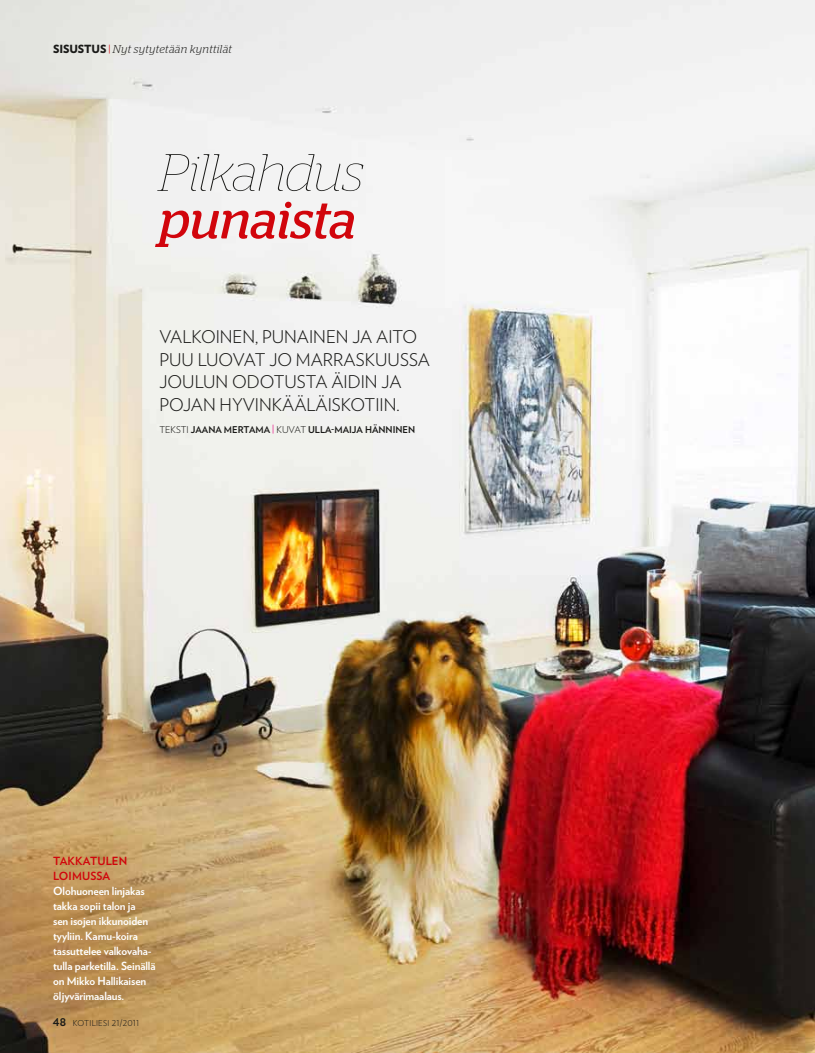
<style>
.page{position:relative;width:815px;height:1053px;background:#fff}
.page>*{position:absolute;margin:0;border:0;box-sizing:border-box;transform-origin:0 0}
.t1{font:italic 100 52.5px "Stag";letter-spacing:-.005em;color:#1a1a18}
.t2{font:italic 52.5px "Stag";color:#d1050c}
.t3{font:300 17.5px/22.5px "Verlag";color:#1a1a18}
.t4{font:700 11.25px/15px "Verlag";letter-spacing:-.01em;color:#fff}
.t5{font:italic 300 11.25px "Stag";letter-spacing:.025em;color:#1a1a18}
.t6{font:700 11.25px/15px "Verlag";color:#d1050c}
.t7{font:700 9.38px "Verlag";color:#1a1a18}
.t8{font:300 8.12px "Verlag";letter-spacing:.03em;color:#1a1a18}
.s1{font-family:"Verlag";font-weight:900;font-style:normal}
.s2{color:#d1050c}
.s3{font-weight:300}
.s4{font-family:"Stag";font-weight:300;font-style:italic;font-size:11.25px;color:#e5007d}
.s5{font-weight:700;font-size:10.62px}
</style>
<div class="page">
<img style="left:0;top:0;width:815px;height:1052px">
<p class="t5" style="left:53px;top:43px;width:180px"><span class="s1">SISUSTUS</span> <span class="s2">|</span> Nyt sytytetään kynttilät</p>
<h1 class="t1" style="left:159px;top:143px;width:206px">Pilkahdus</h1>
<h1 class="t2" style="left:159px;top:189px;width:198px">punaista</h1>
<h2 class="t3" style="left:159px;top:325px;width:272px">VALKOINEN, PUNAINEN JA AITO<br>PUU LUOVAT JO MARRASKUUSSA<br>JOULUN ODOTUSTA ÄIDIN JA<br>POJAN HYVINKÄÄLÄISKOTIIN.</h2>
<p class="t7" style="left:159px;top:422px;width:257px"><span class="s3">TEKSTI</span> Jaana Mertama <span class="s4">|</span> <span class="s3">KUVAT</span> Ulla-Maija Hänninen</p>
<p class="t6" style="left:53px;top:852px;width:76px">takkatu len loimussa</p>
<p class="t4" style="left:53px;top:882px;width:104px">Olohuoneen linjakas takka sopii talon ja<br>sen isojen ikkunoiden tyyliin. Kamu-koira tassuttelee valkovaha&shy;tulla parketilla. Seinällä on Mikko Hallikaisen öljyvärimaalaus.</p>
<p class="t8" style="left:53px;top:1017px;width:88px"><span class="s5">48</span> KOTILIESI 21/2011</p>
</div>
